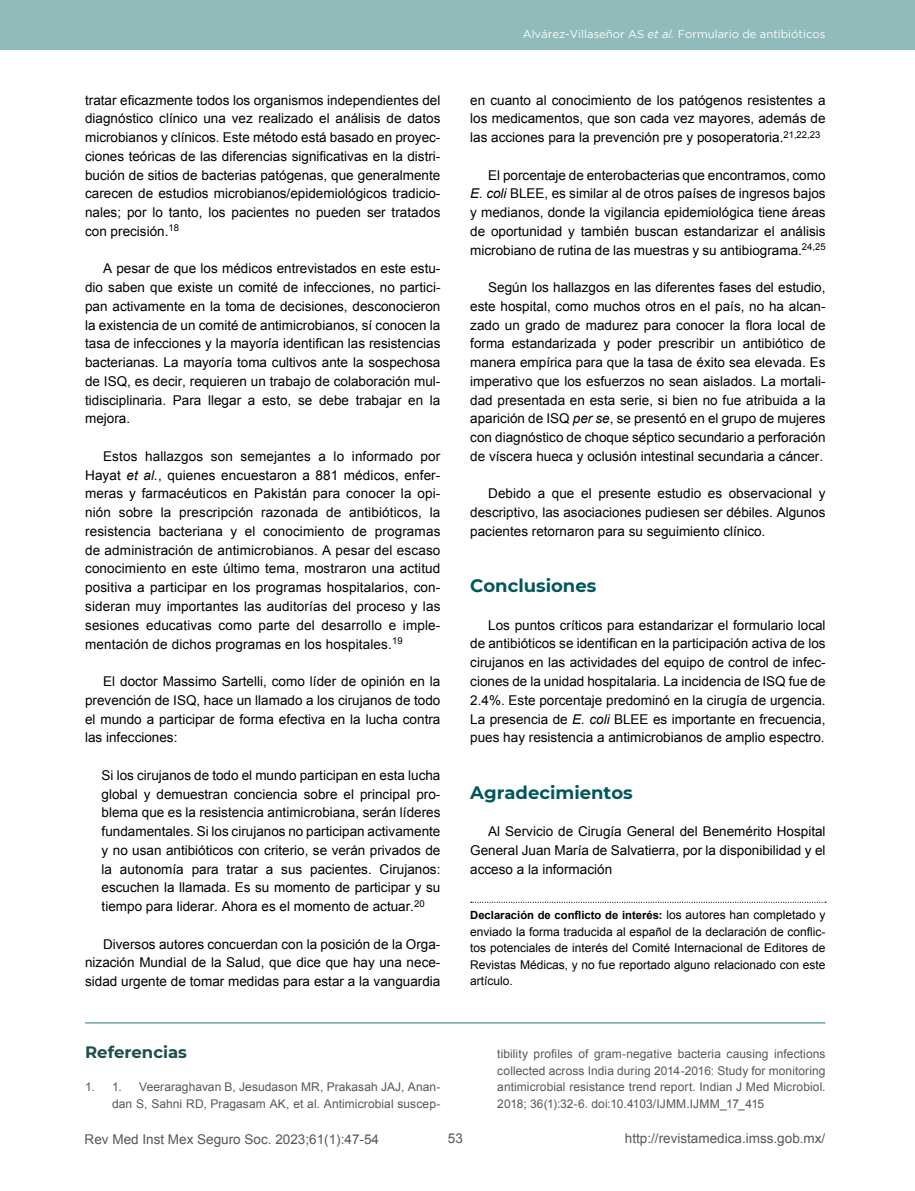
<style>
.page{position:relative;width:915px;height:1191px;background:#fff}
.page>*{position:absolute;margin:0;border:0;box-sizing:border-box;transform-origin:0 0}
.t1{font:700 18px "Montserrat";color:#01575a}
.t2{font:700 16.5px "Montserrat";color:#1b4e4e}
.t3{font:13.5px/18.8px "Arial";color:#000;text-align:justify}
.t4{font:13.5px "Arial";color:#575756}
.t5{font:12px/16.5px "Arial";letter-spacing:.005em;color:#575756;text-align:right}
.t6{font:12px/16.5px "Arial";color:#000;text-align:justify}
.t7{font:700 11.25px "Arial";color:#000}
.t8{font:11.25px "Gotham";color:#fff}
.s1{font-style:italic}
.s2{font-weight:400;font-size:12px}
</style>
<div class="page">
<div style="left:0;top:0;width:914px;height:50px;background:#91baba"></div>
<svg style="left:470px;top:901px;width:353px;height:1px"></svg>
<hr style="left:85px;top:1022px;width:740px;height:1px;background:#6fa5a5">
<p class="t3" style="left:85px;top:91px;width:357px">tratar eficazmente todos los organismos independientes del diagnóstico clínico una vez realizado el análisis de datos microbianos y clínicos. Este método está basado en proyec&shy;ciones teóricas de las diferencias significativas en la distri&shy;bución de sitios de bacterias patógenas, que generalmente carecen de estudios microbianos/epidemiológicos tradicio&shy;nales; por lo tanto, los pacientes no pueden ser tratados con precisión.<sup>18</sup></p>
<p class="t3" style="left:85px;top:259px;width:357px;text-indent:18px">A pesar de que los médicos entrevistados en este estu&shy;dio saben que existe un comité de infecciones, no partici&shy;pan activamente en la toma de decisiones, desconocieron la existencia de un comité de antimicrobianos, sí conocen la tasa de infecciones y la mayoría identifican las resistencias bacterianas. La mayoría toma cultivos ante la sospechosa de ISQ, es decir, requieren un trabajo de colaboración mul&shy;tidisciplinaria. Para llegar a esto, se debe trabajar en la mejora.</p>
<p class="t3" style="left:85px;top:447px;width:357px;text-indent:18px">Estos hallazgos son semejantes a lo informado por Hayat <span class="s1">et al.</span>, quienes encuestaron a 881 médicos, enfer&shy;meras y farmacéuticos en Pakistán para conocer la opi&shy;nión sobre la prescripción razonada de antibióticos, la resistencia bacteriana y el conocimiento de programas de administración de antimicrobianos. A pesar del escaso conocimiento en este último tema, mostraron una actitud positiva a participar en los programas hospitalarios, con&shy;sideran muy importantes las auditorías del proceso y las sesiones educativas como parte del desarrollo e imple&shy;mentación de dichos programas en los hospitales.<sup>19</sup></p>
<p class="t3" style="left:85px;top:672px;width:357px;text-indent:18px">El doctor Massimo Sartelli, como líder de opinión en la prevención de ISQ, hace un llamado a los cirujanos de todo el mundo a participar de forma efectiva en la lucha contra las infecciones:</p>
<p class="t3" style="left:102px;top:766px;width:340px">Si los cirujanos de todo el mundo participan en esta lucha global y demuestran conciencia sobre el principal pro&shy;blema que es la resistencia antimicrobiana, serán líderes fundamentales. Si los cirujanos no participan activamente y no usan antibióticos con criterio, se verán privados de la autonomía para tratar a sus pacientes. Cirujanos: escuchen la llamada. Es su momento de participar y su tiempo para liderar. Ahora es el momento de actuar.<sup>20</sup></p>
<p class="t3" style="left:85px;top:934px;width:357px;text-indent:18px">Diversos autores concuerdan con la posición de la Orga&shy;nización Mundial de la Salud, que dice que hay una nece&shy;sidad urgente de tomar medidas para estar a la vanguardia</p>
<p class="t2" style="left:85px;top:1040px;width:103px">Referencias</p>
<p class="t5" style="left:85px;top:1079px;width:38px">1. 1.</p>
<p class="t5" style="left:112px;top:1079px;width:330px">Veeraraghavan B, Jesudason MR, Prakasah JAJ, Anan-<br>dan S, Sahni RD, Pragasam AK, et al. Antimicrobial suscep-</p>
<p class="t8" style="left:522px;top:28px;width:304px">Alvárez-Villaseñor AS <span class="s1">et al.</span> Formulario de antibióticos</p>
<p class="t3" style="left:470px;top:91px;width:357px">en cuanto al conocimiento de los patógenos resistentes a los medicamentos, que son cada vez mayores, además de las acciones para la prevención pre y posoperatoria.<sup>21,22,23</sup></p>
<p class="t3" style="left:470px;top:166px;width:357px;text-indent:18px">El porcentaje de enterobacterias que encontramos, como <span class="s1">E. coli</span> BLEE, es similar al de otros países de ingresos bajos y medianos, donde la vigilancia epidemiológica tiene áreas de oportunidad y también buscan estandarizar el análisis microbiano de rutina de las muestras y su antibiograma.<sup>24,25</sup></p>
<p class="t3" style="left:470px;top:278px;width:357px;text-indent:18px">Según los hallazgos en las diferentes fases del estudio, este hospital, como muchos otros en el país, no ha alcan&shy;zado un grado de madurez para conocer la flora local de forma estandarizada y poder prescribir un antibiótico de manera empírica para que la tasa de éxito sea elevada. Es imperativo que los esfuerzos no sean aislados. La mortali&shy;dad presentada en esta serie, si bien no fue atribuida a la aparición de ISQ <span class="s1">per se</span>, se presentó en el grupo de mujeres con diagnóstico de choque séptico secundario a perforación de víscera hueca y oclusión intestinal secundaria a cáncer.</p>
<p class="t3" style="left:470px;top:484px;width:357px;text-indent:18px">Debido a que el presente estudio es observacional y descriptivo, las asociaciones pudiesen ser débiles. Algunos pacientes retornaron para su seguimiento clínico.</p>
<h1 class="t1" style="left:470px;top:573px;width:127px">Conclusiones</h1>
<p class="t3" style="left:470px;top:616px;width:357px;text-indent:18px">Los puntos críticos para estandarizar el formulario local de antibióticos se identifican en la participación activa de los cirujanos en las actividades del equipo de control de infec&shy;ciones de la unidad hospitalaria. La incidencia de ISQ fue de 2.4%. Este porcentaje predominó en la cirugía de urgencia.<br>La presencia de <span class="s1">E. coli</span> BLEE es importante en frecuencia, pues hay resistencia a antimicrobianos de amplio espectro.</p>
<h1 class="t1" style="left:470px;top:779px;width:164px">Agradecimientos</h1>
<p class="t3" style="left:470px;top:822px;width:357px;text-indent:18px">Al Servicio de Cirugía General del Benemérito Hospital General Juan María de Salvatierra, por la disponibilidad y el acceso a la información</p>
<p class="t7" style="left:470px;top:908px;width:357px">Declaración de conflicto de interés: <span class="s2">los autores han completado y</span></p>
<p class="t6" style="left:470px;top:923px;width:357px">enviado la forma traducida al español de la declaración de conflic&shy;tos potenciales de interés del Comité Internacional de Editores de Revistas Médicas, y no fue reportado alguno relacionado con este artículo.</p>
<p class="t5" style="left:497px;top:1045px;width:330px;text-align:justify">tibility profiles of gram-negative bacteria causing infections collected across India during 2014-2016: Study for monitoring antimicrobial resistance trend report. Indian J Med Microbiol.<br>2018; 36(1):32-6. doi:10.4103/IJMM.IJMM_17_415</p>
<p class="t4" style="left:85px;top:1130px;width:296px">Rev Med Inst Mex Seguro Soc. 2023;61(1):47-54</p>
<p class="t4" style="left:448px;top:1129px;width:17px">53</p>
<p class="t4" style="left:624px;top:1129px;width:202px">http://revistamedica.imss.gob.mx/</p>
</div>
